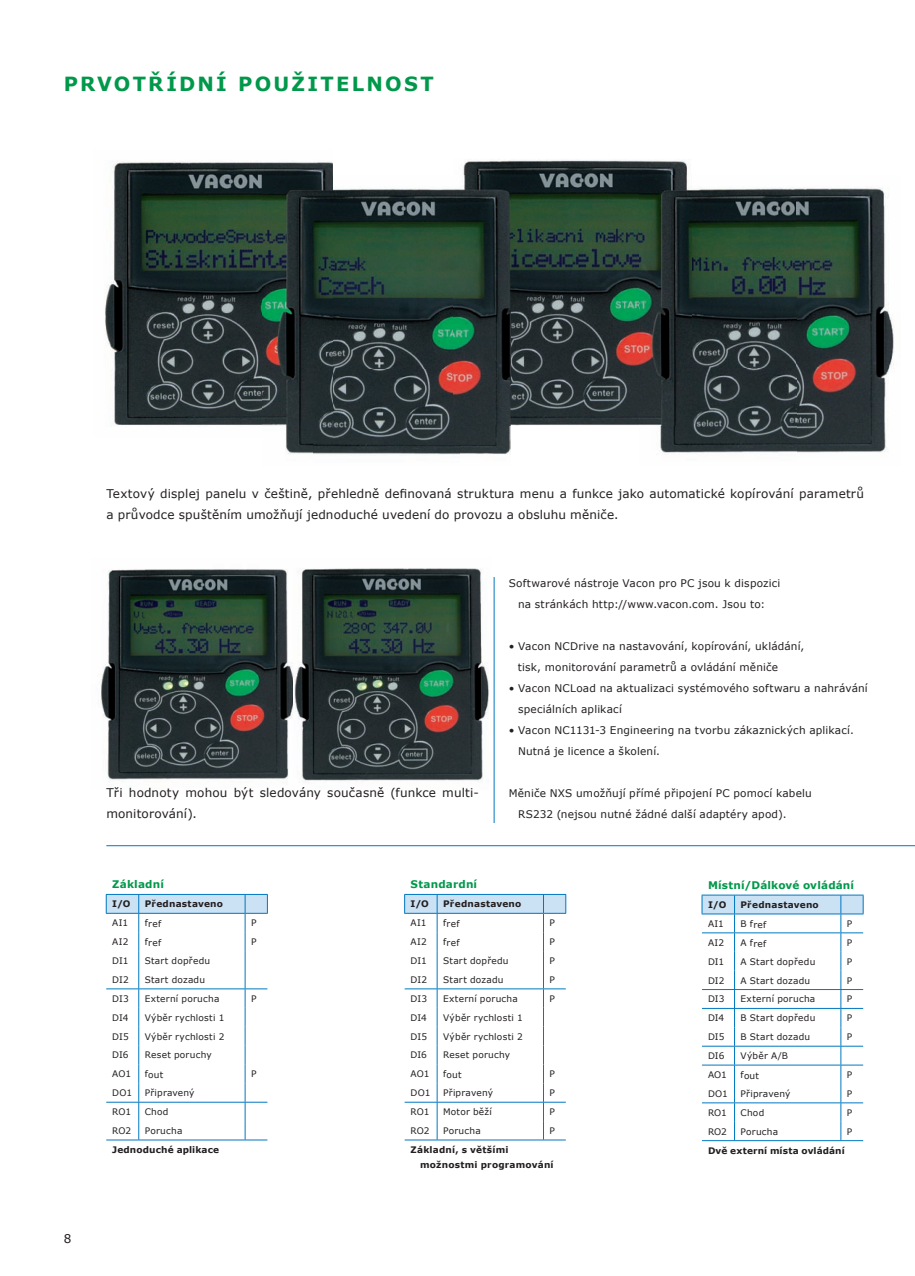
<style>
.page{position:relative;width:915px;height:1276px;background:#fff}
.page>*{position:absolute;margin:0;border:0;box-sizing:border-box;transform-origin:0 0}
.t1{font:700 19.5px "Verdana";letter-spacing:.115em;color:#00984a}
.t2{font:12px/21px "Verdana";letter-spacing:.01em;color:#231f20}
.t3{font:10.5px/21px "Verdana";letter-spacing:.015em;color:#231f20}
.t4{font:700 10.5px "Verdana";letter-spacing:.015em;color:#00984a}
.t5{font:9px "Verdana";letter-spacing:.025em;color:#231f20}
.t6{font:700 9px/15px "Verdana";letter-spacing:.02em;color:#231f20}
</style>
<div class="page">
<img style="left:101px;top:568px;width:388px;height:215px">
<hr style="left:106px;top:845px;width:808px;height:1px;background:#0078c0">
<hr style="left:493px;top:577px;width:1px;height:246px;background:#0078c0">
<svg style="left:106px;top:894px;width:162px;height:245px"></svg>
<hr style="left:106px;top:1139px;width:161px;height:1px;background:#0078c0">
<svg style="left:404px;top:894px;width:162px;height:245px"></svg>
<hr style="left:404px;top:1139px;width:161px;height:1px;background:#0078c0">
<hr style="left:701px;top:894px;width:162px;height:1px;background:#0078c0">
<svg style="left:701px;top:895px;width:162px;height:245px"></svg>
<hr style="left:701px;top:1140px;width:161px;height:1px;background:#0078c0">
<img style="left:105px;top:161px;width:228px;height:265px">
<img style="left:463px;top:159px;width:225px;height:267px">
<img style="left:333px;top:188px;width:120px;height:182px">
<img style="left:312px;top:370px;width:148px;height:85px">
<img style="left:286px;top:437px;width:26px;height:18px">
<img style="left:460px;top:426px;width:50px;height:29px">
<img style="left:262px;top:175px;width:71px;height:262px">
<img style="left:453px;top:175px;width:57px;height:251px">
<img style="left:690px;top:187px;width:105px;height:181px">
<img style="left:795px;top:187px;width:99px;height:266px">
<img style="left:660px;top:368px;width:136px;height:87px">
<img style="left:639px;top:175px;width:51px;height:251px">
<h1 class="t1" style="left:64px;top:72px;width:371px">PRVOTŘÍDNÍ POUŽITELNOST</h1>
<h2 class="t2" style="left:106px;top:483px;width:758px">Textový displej panelu v češtině, přehledně definovaná struktura menu a funkce jako automatické kopírování parametrů a průvodce spuštěním umožňují jednoduché uvedení do provozu a obsluhu měniče.</h2>
<h2 class="t2" style="left:106px;top:782px;width:374px">Tři hodnoty mohou být sledovány současně (funkce multi&shy;monitorování).</h2>
<p class="t3" style="left:508px;top:572px;width:273px;text-align:center">Softwarové nástroje Vacon pro PC jsou k dispozici na stránkách http://www.vacon.com. Jsou to:</p>
<p class="t3" style="left:517px;top:635px;width:288px;text-indent:-9px">• Vacon NCDrive na nastavování, kopírování, ukládání, tisk, monitorování parametrů a ovládání měniče</p>
<p class="t3" style="left:518px;top:677px;width:351px;text-indent:-9px">• Vacon NCLoad na aktualizaci systémového softwaru a nahrávání speciálních aplikací</p>
<p class="t3" style="left:518px;top:719px;width:337px;text-indent:-9px">• Vacon NC1131-3 Engineering na tvorbu zákaznických aplikací.<br>Nutná je licence a školení.</p>
<p class="t3" style="left:518px;top:782px;width:295px;text-indent:-9px">Měniče NXS umožňují přímé připojení PC pomocí kabelu<br>RS232 (nejsou nutné žádné další adaptéry apod).</p>
<h2 class="t2" style="left:64px;top:1227px;width:9px">8</h2>
<p class="t4" style="left:112px;top:878px;width:53px">Základní</p>
<p class="t6" style="left:112px;top:896px;width:20px">I/O</p>
<p class="t6" style="left:145px;top:896px;width:80px">Přednastaveno</p>
<p class="t5" style="left:112px;top:917px;width:17px">AI1</p>
<p class="t5" style="left:145px;top:918px;width:18px">fref</p>
<p class="t5" style="left:251px;top:917px;width:7px">P</p>
<p class="t5" style="left:112px;top:936px;width:18px">AI2</p>
<p class="t5" style="left:145px;top:936px;width:18px">fref</p>
<p class="t5" style="left:251px;top:936px;width:7px">P</p>
<p class="t5" style="left:112px;top:955px;width:18px">DI1</p>
<p class="t5" style="left:145px;top:955px;width:67px">Start dopředu</p>
<p class="t5" style="left:112px;top:973px;width:18px">DI2</p>
<p class="t5" style="left:145px;top:973px;width:62px">Start dozadu</p>
<p class="t5" style="left:112px;top:992px;width:18px">DI3</p>
<p class="t5" style="left:145px;top:992px;width:76px">Externí porucha</p>
<p class="t5" style="left:251px;top:992px;width:7px">P</p>
<p class="t5" style="left:112px;top:1011px;width:18px">DI4</p>
<p class="t5" style="left:145px;top:1011px;width:81px">Výběr rychlosti 1</p>
<p class="t5" style="left:112px;top:1030px;width:18px">DI5</p>
<p class="t5" style="left:145px;top:1030px;width:81px">Výběr rychlosti 2</p>
<p class="t5" style="left:112px;top:1049px;width:18px">DI6</p>
<p class="t5" style="left:145px;top:1049px;width:68px">Reset poruchy</p>
<p class="t5" style="left:112px;top:1068px;width:20px">AO1</p>
<p class="t5" style="left:145px;top:1069px;width:20px">fout</p>
<p class="t5" style="left:251px;top:1068px;width:7px">P</p>
<p class="t5" style="left:112px;top:1087px;width:21px">DO1</p>
<p class="t5" style="left:145px;top:1087px;width:51px">Připravený</p>
<p class="t5" style="left:112px;top:1106px;width:20px">RO1</p>
<p class="t5" style="left:145px;top:1106px;width:25px">Chod</p>
<p class="t5" style="left:112px;top:1125px;width:20px">RO2</p>
<p class="t5" style="left:145px;top:1125px;width:39px">Porucha</p>
<p class="t6" style="left:112px;top:1141px;width:108px">Jednoduché aplikace</p>
<p class="t4" style="left:410px;top:878px;width:68px">Standardní</p>
<p class="t6" style="left:410px;top:896px;width:20px">I/O</p>
<p class="t6" style="left:443px;top:896px;width:80px">Přednastaveno</p>
<p class="t5" style="left:410px;top:917px;width:17px">AI1</p>
<p class="t5" style="left:443px;top:918px;width:18px">fref</p>
<p class="t5" style="left:549px;top:917px;width:7px">P</p>
<p class="t5" style="left:410px;top:936px;width:18px">AI2</p>
<p class="t5" style="left:443px;top:936px;width:18px">fref</p>
<p class="t5" style="left:549px;top:936px;width:7px">P</p>
<p class="t5" style="left:410px;top:955px;width:18px">DI1</p>
<p class="t5" style="left:443px;top:955px;width:67px">Start dopředu</p>
<p class="t5" style="left:549px;top:955px;width:7px">P</p>
<p class="t5" style="left:410px;top:973px;width:18px">DI2</p>
<p class="t5" style="left:443px;top:973px;width:62px">Start dozadu</p>
<p class="t5" style="left:549px;top:973px;width:7px">P</p>
<p class="t5" style="left:410px;top:992px;width:18px">DI3</p>
<p class="t5" style="left:443px;top:992px;width:76px">Externí porucha</p>
<p class="t5" style="left:549px;top:992px;width:7px">P</p>
<p class="t5" style="left:410px;top:1011px;width:18px">DI4</p>
<p class="t5" style="left:443px;top:1011px;width:81px">Výběr rychlosti 1</p>
<p class="t5" style="left:410px;top:1030px;width:18px">DI5</p>
<p class="t5" style="left:443px;top:1030px;width:81px">Výběr rychlosti 2</p>
<p class="t5" style="left:410px;top:1049px;width:18px">DI6</p>
<p class="t5" style="left:443px;top:1049px;width:68px">Reset poruchy</p>
<p class="t5" style="left:410px;top:1068px;width:20px">AO1</p>
<p class="t5" style="left:443px;top:1069px;width:20px">fout</p>
<p class="t5" style="left:549px;top:1068px;width:7px">P</p>
<p class="t5" style="left:410px;top:1087px;width:21px">DO1</p>
<p class="t5" style="left:443px;top:1087px;width:51px">Připravený</p>
<p class="t5" style="left:549px;top:1087px;width:7px">P</p>
<p class="t5" style="left:410px;top:1106px;width:20px">RO1</p>
<p class="t5" style="left:443px;top:1106px;width:50px">Motor běží</p>
<p class="t5" style="left:549px;top:1106px;width:7px">P</p>
<p class="t5" style="left:410px;top:1125px;width:20px">RO2</p>
<p class="t5" style="left:443px;top:1125px;width:39px">Porucha</p>
<p class="t5" style="left:549px;top:1125px;width:7px">P</p>
<p class="t6" style="left:420px;top:1141px;width:135px;text-indent:-9px">Základní, s většími možnostmi programování</p>
<p class="t4" style="left:707px;top:878px;width:148px">Místní/Dálkové ovládání</p>
<p class="t6" style="left:707px;top:897px;width:20px">I/O</p>
<p class="t6" style="left:740px;top:897px;width:80px">Přednastaveno</p>
<p class="t5" style="left:707px;top:917px;width:17px">AI1</p>
<p class="t5" style="left:740px;top:918px;width:27px">B fref</p>
<p class="t5" style="left:846px;top:917px;width:7px">P</p>
<p class="t5" style="left:707px;top:936px;width:18px">AI2</p>
<p class="t5" style="left:740px;top:937px;width:27px">A fref</p>
<p class="t5" style="left:846px;top:936px;width:7px">P</p>
<p class="t5" style="left:707px;top:955px;width:18px">DI1</p>
<p class="t5" style="left:740px;top:955px;width:76px">A Start dopředu</p>
<p class="t5" style="left:846px;top:955px;width:7px">P</p>
<p class="t5" style="left:707px;top:974px;width:18px">DI2</p>
<p class="t5" style="left:740px;top:974px;width:71px">A Start dozadu</p>
<p class="t5" style="left:846px;top:974px;width:7px">P</p>
<p class="t5" style="left:707px;top:993px;width:18px">DI3</p>
<p class="t5" style="left:740px;top:993px;width:76px">Externí porucha</p>
<p class="t5" style="left:846px;top:993px;width:7px">P</p>
<p class="t5" style="left:707px;top:1012px;width:18px">DI4</p>
<p class="t5" style="left:740px;top:1012px;width:76px">B Start dopředu</p>
<p class="t5" style="left:846px;top:1012px;width:7px">P</p>
<p class="t5" style="left:707px;top:1031px;width:18px">DI5</p>
<p class="t5" style="left:740px;top:1031px;width:71px">B Start dozadu</p>
<p class="t5" style="left:846px;top:1031px;width:7px">P</p>
<p class="t5" style="left:707px;top:1050px;width:18px">DI6</p>
<p class="t5" style="left:740px;top:1050px;width:49px">Výběr A/B</p>
<p class="t5" style="left:707px;top:1069px;width:20px">AO1</p>
<p class="t5" style="left:740px;top:1069px;width:20px">fout</p>
<p class="t5" style="left:846px;top:1069px;width:7px">P</p>
<p class="t5" style="left:707px;top:1087px;width:21px">DO1</p>
<p class="t5" style="left:740px;top:1087px;width:51px">Připravený</p>
<p class="t5" style="left:846px;top:1087px;width:7px">P</p>
<p class="t5" style="left:707px;top:1106px;width:20px">RO1</p>
<p class="t5" style="left:740px;top:1106px;width:25px">Chod</p>
<p class="t5" style="left:846px;top:1106px;width:7px">P</p>
<p class="t5" style="left:707px;top:1125px;width:20px">RO2</p>
<p class="t5" style="left:740px;top:1125px;width:39px">Porucha</p>
<p class="t5" style="left:846px;top:1125px;width:7px">P</p>
<p class="t6" style="left:707px;top:1142px;width:138px">Dvě externí místa ovládání</p>
</div>
